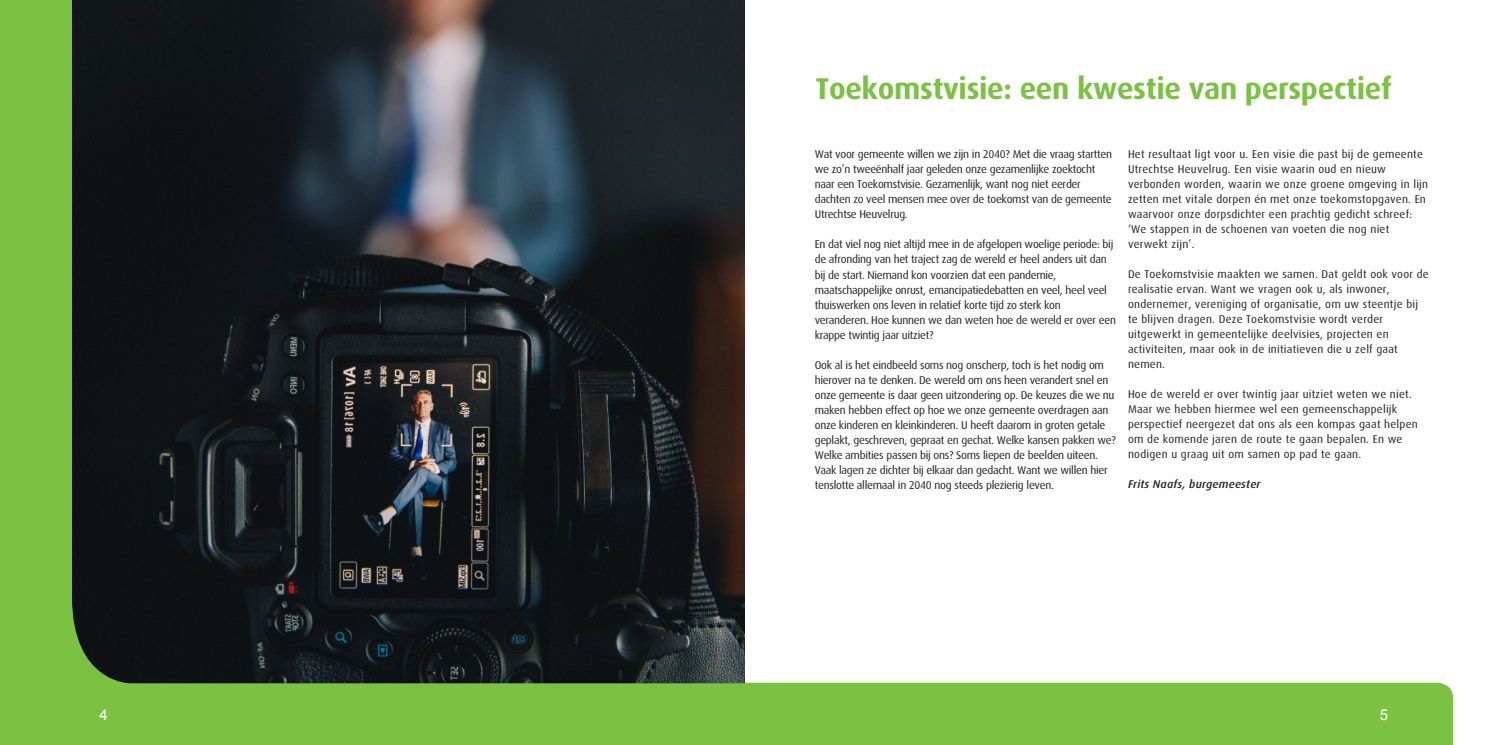
<style>
.page{position:relative;width:1489px;height:745px;background:#fff}
.page>*{position:absolute;margin:0;border:0;box-sizing:border-box;transform-origin:0 0}
.t1{font:700 30px "Dax";letter-spacing:-.01em;color:#7bc142}
.t2{font:15px "Arial";color:#fff}
.t3{font:11.25px/15px "Dax";letter-spacing:-.025em;color:#231f20}
.t4{font:11.25px/15px "Dax";letter-spacing:.02em;color:#231f20}
.t5{font:italic 500 11.25px "Dax";letter-spacing:.02em;color:#231f20}
</style>
<div class="page">
<div style="left:744px;top:682px;width:708px;height:62px;background:#7bc142"></div>
<div style="left:0;top:0;width:744px;height:744px;background:#7bc142"></div>
<img style="left:72px;top:0;width:672px;height:683px">
<h1 class="t1" style="left:815px;top:75px;width:578px">Toekomstvisie: een kwestie van perspectief</h1>
<p class="t3" style="left:814px;top:147px;width:299px">Wat voor gemeente willen we zijn in 2040? Met die vraag startten we zo’n tweeënhalf jaar geleden onze gezamenlijke zoektocht naar een Toekomstvisie. Gezamenlijk, want nog niet eerder dachten zo veel mensen mee over de toekomst van de gemeente Utrechtse Heuvelrug.</p>
<p class="t3" style="left:814px;top:237px;width:303px">En dat viel nog niet altijd mee in de afgelopen woelige periode: bij de afronding van het traject zag de wereld er heel anders uit dan bij de start. Niemand kon voorzien dat een pandemie, maatschappelijke onrust, emancipatiedebatten en veel, heel veel thuiswerken ons leven in relatief korte tijd zo sterk kon veranderen. Hoe kunnen we dan weten hoe de wereld er over een krappe twintig jaar uitziet?</p>
<p class="t3" style="left:814px;top:357px;width:302px">Ook al is het eindbeeld soms nog onscherp, toch is het nodig om hierover na te denken. De wereld om ons heen verandert snel en onze gemeente is daar geen uitzondering op. De keuzes die we nu maken hebben effect op hoe we onze gemeente overdragen aan onze kinderen en kleinkinderen. U heeft daarom in groten getale geplakt, geschreven, gepraat en gechat. Welke kansen pakken we?<br>Welke ambities passen bij ons? Soms liepen de beelden uiteen.<br>Vaak lagen ze dichter bij elkaar dan gedacht. Want we willen hier tenslotte allemaal in 2040 nog steeds plezierig leven.</p>
<p class="t4" style="left:1127px;top:147px;width:302px">Het resultaat ligt voor u. Een visie die past bij de gemeente Utrechtse Heuvelrug. Een visie waarin oud en nieuw verbonden worden, waarin we onze groene omgeving in lijn zetten met vitale dorpen én met onze toekomstopgaven. En waarvoor onze dorpsdichter een prachtig gedicht schreef: ‘We stappen in de schoenen van voeten die nog niet verwekt zijn’.</p>
<p class="t4" style="left:1127px;top:267px;width:302px">De Toekomstvisie maakten we samen. Dat geldt ook voor de realisatie ervan. Want we vragen ook u, als inwoner, ondernemer, vereniging of organisatie, om uw steentje bij te blijven dragen. Deze Toekomstvisie wordt verder uitgewerkt in gemeentelijke deelvisies, projecten en activiteiten, maar ook in de initiatieven die u zelf gaat nemen.</p>
<p class="t4" style="left:1127px;top:387px;width:291px">Hoe de wereld er over twintig jaar uitziet weten we niet.<br>Maar we hebben hiermee wel een gemeenschappelijk perspectief neergezet dat ons als een kompas gaat helpen om de komende jaren de route te gaan bepalen. En we nodigen u graag uit om samen op pad te gaan.</p>
<p class="t5" style="left:1127px;top:479px;width:134px">Frits Naafs, burgemeester</p>
<h2 class="t2" style="left:99px;top:708px;width:10px">4</h2>
<h2 class="t2" style="left:1379px;top:708px;width:10px">5</h2>
</div>
